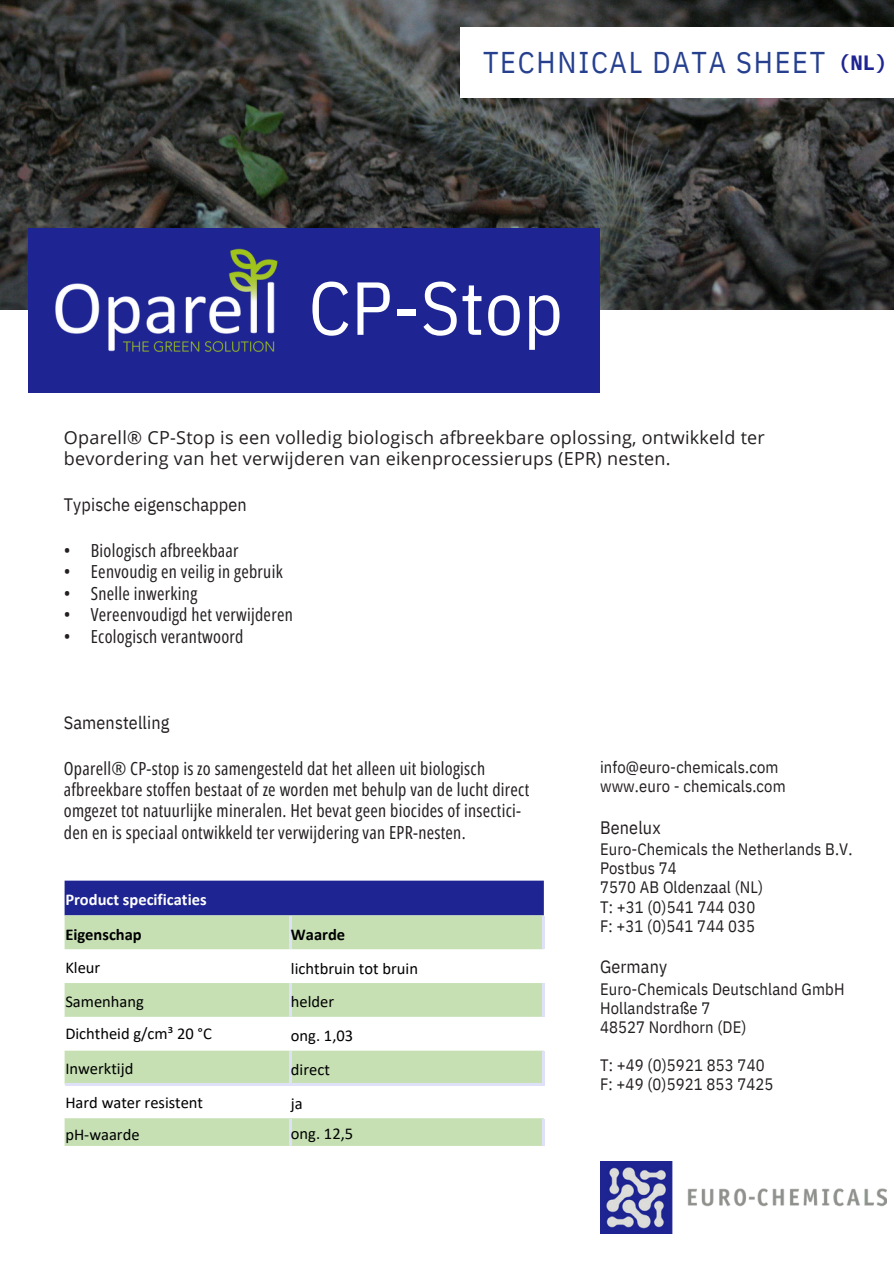
<style>
.page{position:relative;width:894px;height:1264px;background:#fff}
.page>*{position:absolute;margin:0;border:0;box-sizing:border-box;transform-origin:0 0}
.t1{font:75px "IBM Plex Sans Cond";letter-spacing:.01em;color:#fff}
.t2{font:30px "IBM Plex Sans Cond";letter-spacing:.06em;color:#26408f}
.t3{font:700 20.7px "IBM Plex Mono";color:#1e2592}
.t4{font:18px/21.3px "Open Sans Condensed";letter-spacing:.015em;color:#231f20}
.t5{font:18px/21.3px "Open Sans";letter-spacing:.015em;color:#231f20}
.t6{font:18px "IBM Plex Sans Cond";letter-spacing:.01em;color:#231f20}
.t7{font:16.5px/19.2px "IBM Plex Sans Cond";letter-spacing:.01em;color:#231f20}
.t8{font:16.5px/33.8px "Calibri";color:#000}
.t9{font:700 16.5px "Calibri";color:#fff}
.t10{font:700 16.5px "Calibri";color:#000}
.s1{font-weight:700}
</style>
<div class="page">
<div style="left:65px;top:880px;width:478px;height:35px;background:#1e2592"></div>
<svg style="left:65px;top:915px;width:478px;height:230px;fill:#c6e0b4"></svg>
<hr style="left:289px;top:916px;width:2px;height:32px;background:#dfe1f9">
<hr style="left:542px;top:916px;width:3px;height:32px;background:#dfe1f9">
<hr style="left:289px;top:983px;width:2px;height:33px;background:#dfe1f9">
<hr style="left:542px;top:983px;width:3px;height:33px;background:#dfe1f9">
<hr style="left:289px;top:1051px;width:2px;height:32px;background:#dfe1f9">
<hr style="left:542px;top:1051px;width:3px;height:32px;background:#dfe1f9">
<hr style="left:65px;top:1083px;width:225px;height:2px;background:#dfe1f9">
<hr style="left:290px;top:1083px;width:255px;height:2px;background:#dfe1f9">
<hr style="left:289px;top:1118px;width:2px;height:27px;background:#dfe1f9">
<hr style="left:542px;top:1118px;width:3px;height:27px;background:#dfe1f9">
<img style="left:0;top:0;width:893px;height:309px">
<div style="left:29px;top:227px;width:571px;height:165px;background:#1e2592"></div>
<div style="left:459px;top:28px;width:434px;height:70px;background:#fff"></div>
<img style="left:600px;top:1161px;width:285px;height:72px">
<img style="left:10px;top:213px;width:322px;height:180px">
<p class="t2" style="left:483px;top:43px;width:344px">TECHNICAL DATA SHEET</p>
<p class="t3" style="left:837px;top:49px;width:51px">(NL)</p>
<p class="t1" style="left:308px;top:258px;width:256px">CP-Stop</p>
<p class="t5" style="left:64px;top:426px;width:702px">Oparell® CP-Stop is een volledig biologisch afbreekbare oplossing, ontwikkeld ter bevordering van het verwijderen van eikenprocessierups (EPR) nesten.</p>
<p class="t6" style="left:64px;top:493px;width:184px">Typische eigenschappen</p>
<p class="t4" style="left:64px;top:539px;width:8px;text-align:justify">• • • • •</p>
<p class="t4" style="left:91px;top:539px;width:203px">Biologisch afbreekbaar<br>Eenvoudig en veilig in gebruik<br>Snelle inwerking<br>Vereenvoudigd het verwijderen<br>Ecologisch verantwoord</p>
<p class="t6" style="left:64px;top:710px;width:107px">Samenstelling</p>
<p class="t4" style="left:64px;top:757px;width:467px">Oparell® CP-stop is zo samengesteld dat het alleen uit biologisch afbreekbare stoffen bestaat of ze worden met behulp van de lucht direct omgezet tot natuurlijke mineralen. Het bevat geen biocides of insectici&shy;den en is speciaal ontwikkeld ter verwijdering van EPR-nesten.</p>
<p class="t9" style="left:65px;top:893px;width:143px">Product specificaties</p>
<p class="t10" style="left:65px;top:927px;width:78px">Eigenschap</p>
<h1 class="t8" style="left:65px;top:951px;width:36px">Kleur</h1>
<p class="t8" style="left:65px;top:985px;width:80px">Samenhang</p>
<p class="t8" style="left:65px;top:1017px;width:148px">Dichtheid g/cm³ 20 °C</p>
<p class="t8" style="left:65px;top:1053px;width:69px">Inwerktijd</p>
<p class="t8" style="left:65px;top:1087px;width:139px">Hard water resistent</p>
<p class="t8" style="left:65px;top:1118px;width:76px">pH-waarde</p>
<p class="t8" style="left:291px;top:918px;width:128px"><span class="s1">Waarde<br></span>lichtbruin tot bruin helder<br>ong. 1,03<br>direct<br>ja</p>
<h5 class="t8" style="left:291px;top:1117px;width:64px">ong. 12,5</h5>
<p class="t7" style="left:600px;top:757px;width:180px">info@euro-chemicals.com</p>
<p class="t7" style="left:600px;top:776px;width:187px">www.euro - chemicals.com</p>
<p class="t6" style="left:600px;top:815px;width:62px">Benelux</p>
<p class="t7" style="left:600px;top:839px;width:254px">Euro-Chemicals the Netherlands B.V.</p>
<p class="t7" style="left:600px;top:858px;width:78px">Postbus 74</p>
<p class="t7" style="left:600px;top:877px;width:164px">7570 AB Oldenzaal (NL)</p>
<p class="t7" style="left:600px;top:896px;width:157px">T: +31 (0)541 744 030</p>
<p class="t7" style="left:600px;top:916px;width:156px">F: +31 (0)541 744 035</p>
<p class="t6" style="left:600px;top:954px;width:69px">Germany</p>
<p class="t7" style="left:600px;top:979px;width:246px">Euro-Chemicals Deutschland GmbH</p>
<p class="t7" style="left:600px;top:998px;width:112px">Hollandstraße 7</p>
<p class="t7" style="left:600px;top:1017px;width:148px">48527 Nordhorn (DE)</p>
<h4 class="t7" style="left:600px;top:1055px;width:175px">T: +49 (0)5921 853 740<br>F: +49 (0)5921 853 7425</h4>
</div>
